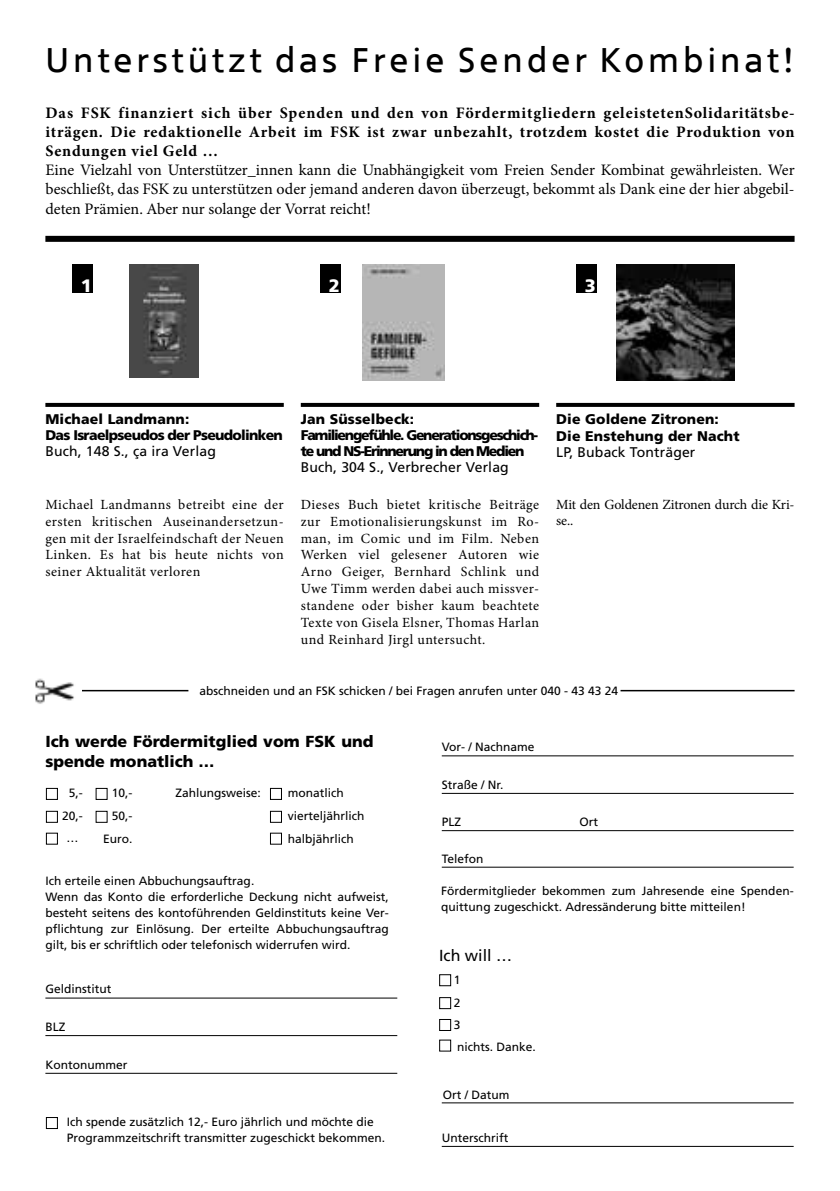
<style>
.page{position:relative;width:840px;height:1191px;background:#fff}
.page>*{position:absolute;margin:0;border:0;box-sizing:border-box;transform-origin:0 0}
.t1{font:34px "MINI Type";letter-spacing:.13em;color:#000}
.t2{font:900 18px "Frutiger LT Std";color:#fff}
.t3{font:16px/19.2px "Minion Pro";color:#000;text-align:justify}
.t4{font:700 16px/19.2px "Minion Pro";letter-spacing:.045em;color:#000;text-align:justify}
.t5{font:900 16px/20px "Frutiger LT Std";color:#000}
.t6{font:16px "Frutiger LT Std";color:#000}
.t7{font:14px/16.8px "Minion Pro";letter-spacing:.03em;color:#000;text-align:justify}
.t8{font:900 14px/16px "Frutiger LT Std";letter-spacing:-.09em;color:#000}
.t9{font:14px "Frutiger LT Std";letter-spacing:.01em;color:#000}
.t10{font:900 14px/16px "Frutiger LT Std";letter-spacing:-.05em;color:#000}
.t11{font:900 14px/16.8px "Frutiger LT Std";letter-spacing:.01em;color:#000}
.t12{font:14px/16px "Minion Pro";letter-spacing:-.01em;color:#000}
.t13{font:12px/16px "Frutiger LT Std";color:#000}
</style>
<div class="page">
<div style="left:72px;top:264px;width:20px;height:28px;background:#000"></div>
<div style="left:319px;top:264px;width:21px;height:28px;background:#000"></div>
<div style="left:575px;top:264px;width:21px;height:28px;background:#000"></div>
<hr style="left:69px;top:690px;width:119px;height:1px;background:#000">
<hr style="left:620px;top:690px;width:174px;height:1px;background:#000">
<div style="left:46px;top:788px;width:12px;height:12px;border:1px solid #000"></div>
<div style="left:46px;top:1117px;width:12px;height:12px;border:1px solid #000"></div>
<div style="left:270px;top:788px;width:12px;height:12px;border:1px solid #000"></div>
<div style="left:439px;top:974px;width:12px;height:12px;border:1px solid #000"></div>
<div style="left:95px;top:788px;width:13px;height:12px;border:1px solid #000"></div>
<div style="left:46px;top:811px;width:12px;height:12px;border:1px solid #000"></div>
<div style="left:270px;top:811px;width:12px;height:12px;border:1px solid #000"></div>
<div style="left:439px;top:997px;width:12px;height:12px;border:1px solid #000"></div>
<div style="left:95px;top:811px;width:13px;height:12px;border:1px solid #000"></div>
<div style="left:46px;top:832px;width:12px;height:12px;border:1px solid #000"></div>
<div style="left:270px;top:832px;width:12px;height:12px;border:1px solid #000"></div>
<div style="left:439px;top:1019px;width:12px;height:12px;border:1px solid #000"></div>
<div style="left:439px;top:1039px;width:12px;height:12px;border:1px solid #000"></div>
<hr style="left:45px;top:997px;width:352px;height:1px;background:#000">
<hr style="left:441px;top:755px;width:352px;height:1px;background:#000">
<hr style="left:441px;top:1102px;width:352px;height:1px;background:#000">
<hr style="left:45px;top:1035px;width:352px;height:1px;background:#000">
<hr style="left:441px;top:793px;width:352px;height:1px;background:#000">
<hr style="left:441px;top:1145px;width:352px;height:1px;background:#000">
<hr style="left:441px;top:866px;width:352px;height:1px;background:#000">
<hr style="left:441px;top:830px;width:352px;height:1px;background:#000">
<hr style="left:45px;top:1072px;width:352px;height:1px;background:#000">
<img style="left:35px;top:678px;width:46px;height:26px">
<div style="left:45px;top:236px;width:749px;height:6px;background:#000"></div>
<img style="left:362px;top:264px;width:82px;height:116px">
<img style="left:129px;top:264px;width:69px;height:114px">
<svg style="left:300px;top:403px;width:239px;height:4px"></svg>
<svg style="left:45px;top:403px;width:238px;height:4px"></svg>
<svg style="left:556px;top:403px;width:238px;height:4px"></svg>
<img style="left:616px;top:264px;width:117px;height:116px">
<h1 class="t1" style="left:45px;top:37px;width:749px">Unterstützt das Freie Sender Kombinat!</h1>
<h3 class="t4" style="left:45px;top:103px;width:750px">Das FSK finanziert sich über Spenden und den von Fördermitgliedern geleistetenSolidaritätsbe&shy;iträgen. Die redaktionelle Arbeit im FSK ist zwar unbezahlt, trotzdem kostet die Produktion von Sendungen viel Geld …</h3>
<p class="t3" style="left:45px;top:160px;width:750px">Eine Vielzahl von Unterstützer_innen kann die Unabhängigkeit vom Freien Sender Kombinat gewährleisten. Wer beschließt, das FSK zu unterstützen oder jemand anderen davon überzeugt, bekommt als Dank eine der hier abgebil&shy;deten Prämien. Aber nur solange der Vorrat reicht!</p>
<h2 class="t2" style="left:81px;top:274px;width:13px">1</h2>
<h2 class="t2" style="left:328px;top:274px;width:13px">2</h2>
<h2 class="t2" style="left:584px;top:274px;width:13px">3</h2>
<p class="t10" style="left:45px;top:411px;width:239px">Michael Landmann:<br>Das Israelpseudos der Pseudolinken</p>
<p class="t9" style="left:45px;top:443px;width:172px">Buch, 148 S., ça ira Verlag</p>
<p class="t7" style="left:45px;top:496px;width:240px">Michael Landmanns betreibt eine der ersten kritischen Auseinandersetzun&shy;gen mit der Israelfeindschaft der Neuen Linken. Es hat bis heute nichts von seiner Aktualität verloren</p>
<p class="t8" style="left:300px;top:411px;width:239px">Jan Süsselbeck:<br>Familiengefühle. Generationsgeschich&shy;te und NS-Erinnerung in den Medien</p>
<p class="t9" style="left:300px;top:459px;width:209px">Buch, 304 S., Verbrecher Verlag</p>
<p class="t7" style="left:300px;top:496px;width:240px">Dieses Buch bietet kritische Beiträge zur Emotionalisierungskunst im Ro&shy;man, im Comic und im Film. Neben Werken viel gelesener Autoren wie Arno Geiger, Bernhard Schlink und Uwe Timm werden dabei auch missver&shy;standene oder bisher kaum beachtete Texte von Gisela Elsner, Thomas Harlan und Reinhard Jirgl untersucht.</p>
<p class="t11" style="left:556px;top:411px;width:185px">Die Goldene Zitronen:<br>Die Enstehung der Nacht</p>
<p class="t9" style="left:556px;top:444px;width:141px">LP, Buback Tonträger</p>
<p class="t12" style="left:556px;top:496px;width:240px">Mit den Goldenen Zitronen durch die Kri&shy;se..</p>
<p class="t13" style="left:199px;top:682px;width:420px">abschneiden und an FSK schicken / bei Fragen anrufen unter 040 - 43 43 24</p>
<h3 class="t5" style="left:45px;top:731px;width:329px">Ich werde Fördermitglied vom FSK und spende monatlich …</h3>
<p class="t13" style="left:441px;top:739px;width:94px">Vor- / Nachname</p>
<p class="t13" style="left:69px;top:785px;width:16px">5,-</p>
<p class="t13" style="left:112px;top:785px;width:22px">10,-</p>
<p class="t13" style="left:175px;top:785px;width:87px">Zahlungsweise:</p>
<p class="t13" style="left:288px;top:785px;width:58px">monatlich</p>
<p class="t13" style="left:62px;top:808px;width:22px">20,-</p>
<p class="t13" style="left:288px;top:808px;width:78px">vierteljährlich</p>
<p class="t13" style="left:112px;top:808px;width:22px">50,-</p>
<p class="t13" style="left:441px;top:776px;width:63px">Straße / Nr.</p>
<p class="t13" style="left:441px;top:814px;width:21px">PLZ</p>
<p class="t13" style="left:579px;top:814px;width:20px">Ort</p>
<p class="t13" style="left:288px;top:830px;width:68px">halbjährlich</p>
<p class="t13" style="left:103px;top:830px;width:31px">Euro.</p>
<p class="t13" style="left:66px;top:830px;width:13px">…</p>
<p class="t13" style="left:45px;top:873px;width:344px">Ich erteile einen Abbuchungsauftrag.<br>Wenn das Konto die erforderliche Deckung nicht aufweist, besteht seitens des kontoführenden Geldinstituts keine Ver&shy;pflichtung zur Einlösung. Der erteilte Abbuchungsauftrag gilt, bis er schriftlich oder telefonisch widerrufen wird.</p>
<p class="t13" style="left:441px;top:883px;width:354px">Fördermitglieder bekommen zum Jahresende eine Spenden&shy;quittung zugeschickt. Adressänderung bitte mitteilen!</p>
<p class="t13" style="left:45px;top:981px;width:68px">Geldinstitut</p>
<p class="t13" style="left:441px;top:850px;width:43px">Telefon</p>
<h3 class="t6" style="left:439px;top:946px;width:74px">Ich will …</h3>
<p class="t13" style="left:453px;top:971px;width:8px">1</p>
<p class="t13" style="left:45px;top:1018px;width:22px">BLZ</p>
<p class="t13" style="left:45px;top:1056px;width:84px">Kontonummer</p>
<p class="t13" style="left:67px;top:1114px;width:320px">Ich spende zusätzlich 12,- Euro jährlich und möchte die<br>Programmzeitschrift transmitter zugeschickt bekommen.</p>
<p class="t13" style="left:453px;top:994px;width:8px">2</p>
<p class="t13" style="left:453px;top:1014px;width:84px;line-height:22px">3<br>nichts. Danke.</p>
<p class="t13" style="left:442px;top:1087px;width:68px">Ort / Datum</p>
<p class="t13" style="left:441px;top:1129px;width:68px">Unterschrift</p>
</div>
